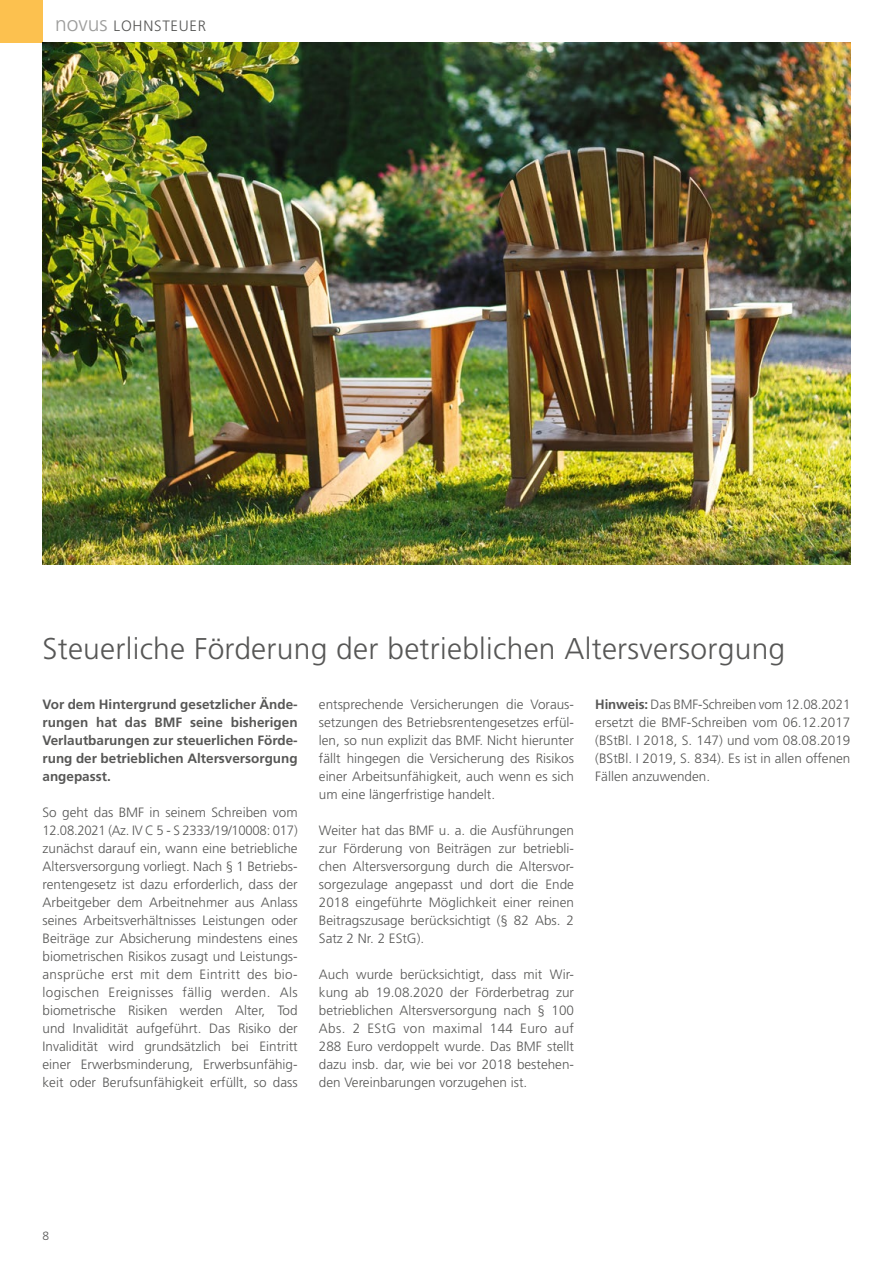
<style>
.page{position:relative;width:893px;height:1263px;background:#fff}
.page>*{position:absolute;margin:0;border:0;box-sizing:border-box;transform-origin:0 0}
.t1{font:300 30px "Frutiger LT Std";letter-spacing:.01em;color:#575756}
.t2{font:300 15px "Frutiger LT Std";letter-spacing:.05em;color:#575756}
.t3{font:300 13.5px/18px "Frutiger LT Std";color:#575756;text-align:justify}
.t4{font:700 13.5px/18px "Frutiger LT Std";color:#575756;text-align:justify}
.t5{font:300 12px "Frutiger LT Std";color:#575756}
.s1{font-size:21px;color:#9d9d9c}
.s2{font-weight:700}
</style>
<div class="page">
<div style="left:0;top:0;width:43px;height:43px;background:#fcc14f"></div>
<img style="left:43px;top:43px;width:807px;height:522px">
<hr style="left:892px;top:0;width:1px;height:43px;background:#b5ddf7">
<p class="t2" style="left:55px;top:17px;width:152px"><span class="s1">novus</span> LOHNSTEUER</p>
<h1 class="t1" style="left:43px;top:632px;width:744px">Steuerliche Förderung der betrieblichen Altersversorgung</h1>
<p class="t4" style="left:43px;top:695px;width:257px">Vor dem Hintergrund gesetzlicher Ände&shy;rungen hat das BMF seine bisherigen Verlautbarungen zur steuerlichen Förde&shy;rung der betrieblichen Altersversorgung angepasst.</p>
<p class="t3" style="left:43px;top:803px;width:257px">So geht das BMF in seinem Schreiben vom 12.08.2021 (Az. IV C 5 - S 2333/19/10008: 017) zunächst darauf ein, wann eine betriebliche Altersversorgung vorliegt. Nach § 1 Betriebs&shy;rentengesetz ist dazu erforderlich, dass der Arbeitgeber dem Arbeitnehmer aus Anlass seines Arbeitsverhältnisses Leistungen oder Beiträge zur Absicherung mindestens eines biometrischen Risikos zusagt und Leistungs&shy;ansprüche erst mit dem Eintritt des bio&shy;logischen Ereignisses fällig werden. Als biometrische Risiken werden Alter, Tod und Invalidität aufgeführt. Das Risiko der Invalidität wird grundsätzlich bei Eintritt einer Erwerbsminderung, Erwerbsunfähig&shy;keit oder Berufsunfähigkeit erfüllt, so dass</p>
<p class="t3" style="left:319px;top:695px;width:257px">entsprechende Versicherungen die Voraus&shy;setzungen des Betriebsrentengesetzes erfül&shy;len, so nun explizit das BMF. Nicht hierunter fällt hingegen die Versicherung des Risikos einer Arbeitsunfähigkeit, auch wenn es sich um eine längerfristige handelt.</p>
<p class="t3" style="left:319px;top:821px;width:257px">Weiter hat das BMF u. a. die Ausführungen zur Förderung von Beiträgen zur betriebli&shy;chen Altersversorgung durch die Altersvor&shy;sorgezulage angepasst und dort die Ende 2018 eingeführte Möglichkeit einer reinen Beitragszusage berücksichtigt (§ 82 Abs. 2<br>Satz 2 Nr. 2 EStG).</p>
<p class="t3" style="left:319px;top:965px;width:257px">Auch wurde berücksichtigt, dass mit Wir&shy;kung ab 19.08.2020 der Förderbetrag zur betrieblichen Altersversorgung nach § 100<br>Abs. 2 EStG von maximal 144 Euro auf 288 Euro verdoppelt wurde. Das BMF stellt dazu insb. dar, wie bei vor 2018 bestehen&shy;den Vereinbarungen vorzugehen ist.</p>
<p class="t3" style="left:595px;top:695px;width:257px"><span class="s2">Hinweis:</span> Das BMF-Schreiben vom 12.08.2021 ersetzt die BMF-Schreiben vom 06.12.2017 (BStBl. I 2018, S. 147) und vom 08.08.2019 (BStBl. I 2019, S. 834). Es ist in allen offenen Fällen anzuwenden.</p>
<p class="t5" style="left:43px;top:1229px;width:8px">8</p>
</div>
